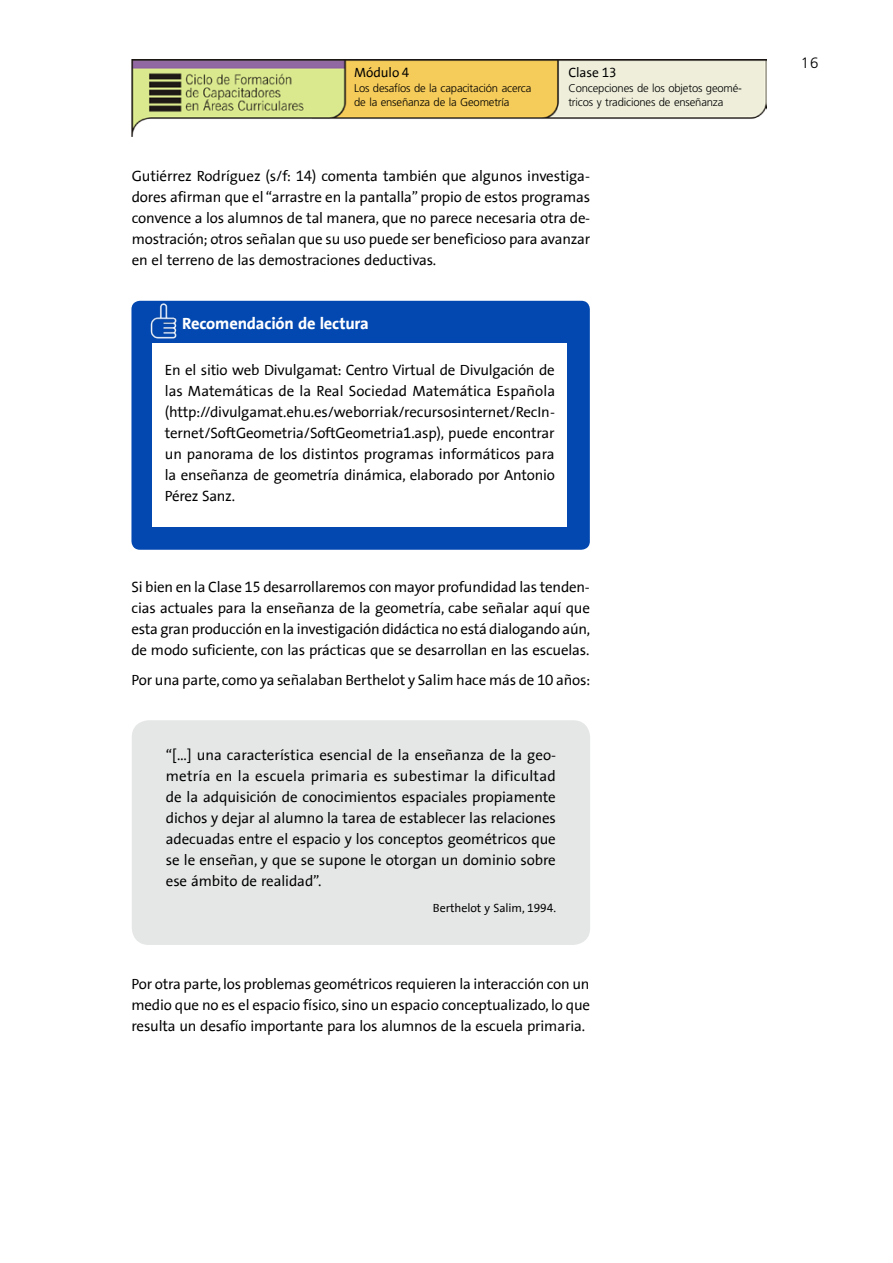
<style>
.page{position:relative;width:893px;height:1263px;background:#fff}
.page>*{position:absolute;margin:0;border:0;box-sizing:border-box;transform-origin:0 0}
.texto_comun{font:16.5px "The Sans TASA Bold";letter-spacing:-.01em;color:#fff}
.texto_comun_1er_parr{font:15px/21px "The Sans TASA";letter-spacing:-.01em;color:#000;text-align:justify}
.texto_recuadro{font:15px/21px "The Sans TASA";letter-spacing:-.015em;color:#000;text-align:justify}
.texto_recuadro_viñet{font:15px/21px "The Sans TASA";letter-spacing:-.005em;color:#000;text-align:justify}
.t1{font:300 15px "Frutiger";color:#000}
.t2{font:13.5px "The Sans TASA";letter-spacing:-.005em;color:#000}
.texto_recuadro_viñet-2{font:12px "The Sans TASA";letter-spacing:-.005em;color:#000}
.t3{font:300 11.25px/13.5px "Frutiger";letter-spacing:-.015em;color:#000}
</style>
<div class="page">
<div style="left:131px;top:301px;width:459px;height:249px;background:#0248b0;border-radius:9px"></div>
<div style="left:153px;top:343px;width:414px;height:183px;background:#fff"></div>
<img style="left:151px;top:304px;width:25px;height:35px">
<div style="left:132px;top:720px;width:458px;height:225px;background:#e5e6e6;border-radius:17px"></div>
<img style="left:132px;top:60px;width:635px;height:77px">
<p class="t2" style="left:354px;top:66px;width:57px">Módulo 4</p>
<p class="t2" style="left:568px;top:66px;width:50px">Clase 13</p>
<p class="t3" style="left:354px;top:81px;width:179px">Los desafíos de la capacitación acerca de la enseñanza de la Geometría</p>
<p class="t3" style="left:568px;top:81px;width:175px">Concepciones de los objetos geomé&shy;tricos y tradiciones de enseñanza</p>
<p class="texto_comun_1er_parr" style="left:132px;top:166px;width:460px">Gutiérrez Rodríguez (s/f: 14) comenta también que algunos investiga&shy;dores afirman que el “arrastre en la pantalla” propio de estos programas convence a los alumnos de tal manera, que no parece necesaria otra de&shy;mostración; otros señalan que su uso puede ser beneficioso para avanzar en el terreno de las demostraciones deductivas.</p>
<p class="texto_comun" style="left:182px;top:315px;width:188px">Recomendación de lectura</p>
<p class="texto_recuadro" style="left:165px;top:360px;width:392px">En el sitio web Divulgamat: Centro Virtual de Divulgación de las Matemáticas de la Real Sociedad Matemática Española (http://divulgamat.ehu.es/weborriak/recursosinternet/RecIn&shy;ternet/SoftGeometria/SoftGeometria1.asp), puede encontrar un panorama de los distintos programas informáticos para la enseñanza de geometría dinámica, elaborado por Antonio Pérez Sanz.</p>
<p class="texto_comun_1er_parr" style="left:131px;top:577px;width:460px">Si bien en la Clase 15 desarrollaremos con mayor profundidad las tenden&shy;cias actuales para la enseñanza de la geometría, cabe señalar aquí que esta gran producción en la investigación didáctica no está dialogando aún, de modo suficiente, con las prácticas que se desarrollan en las escuelas.</p>
<p class="texto_comun_1er_parr" style="left:131px;top:670px;width:460px">Por una parte, como ya señalaban Berthelot y Salim hace más de 10 años:</p>
<p class="texto_recuadro_viñet" style="left:166px;top:745px;width:392px">“[…] una característica esencial de la enseñanza de la geo&shy;metría en la escuela primaria es subestimar la dificultad de la adquisición de conocimientos espaciales propiamente dichos y dejar al alumno la tarea de establecer las relaciones adecuadas entre el espacio y los conceptos geométricos que se le enseñan, y que se supone le otorgan un dominio sobre ese ámbito de realidad”.</p>
<p class="texto_recuadro_viñet-2" style="left:433px;top:901px;width:125px">Berthelot y Salim, 1994.</p>
<p class="texto_comun_1er_parr" style="left:131px;top:974px;width:460px">Por otra parte, los problemas geométricos requieren la interacción con un medio que no es el espacio físico, sino un espacio conceptualizado, lo que resulta un desafío importante para los alumnos de la escuela primaria.</p>
<p class="t1" style="left:801px;top:54px;width:19px">16</p>
</div>
